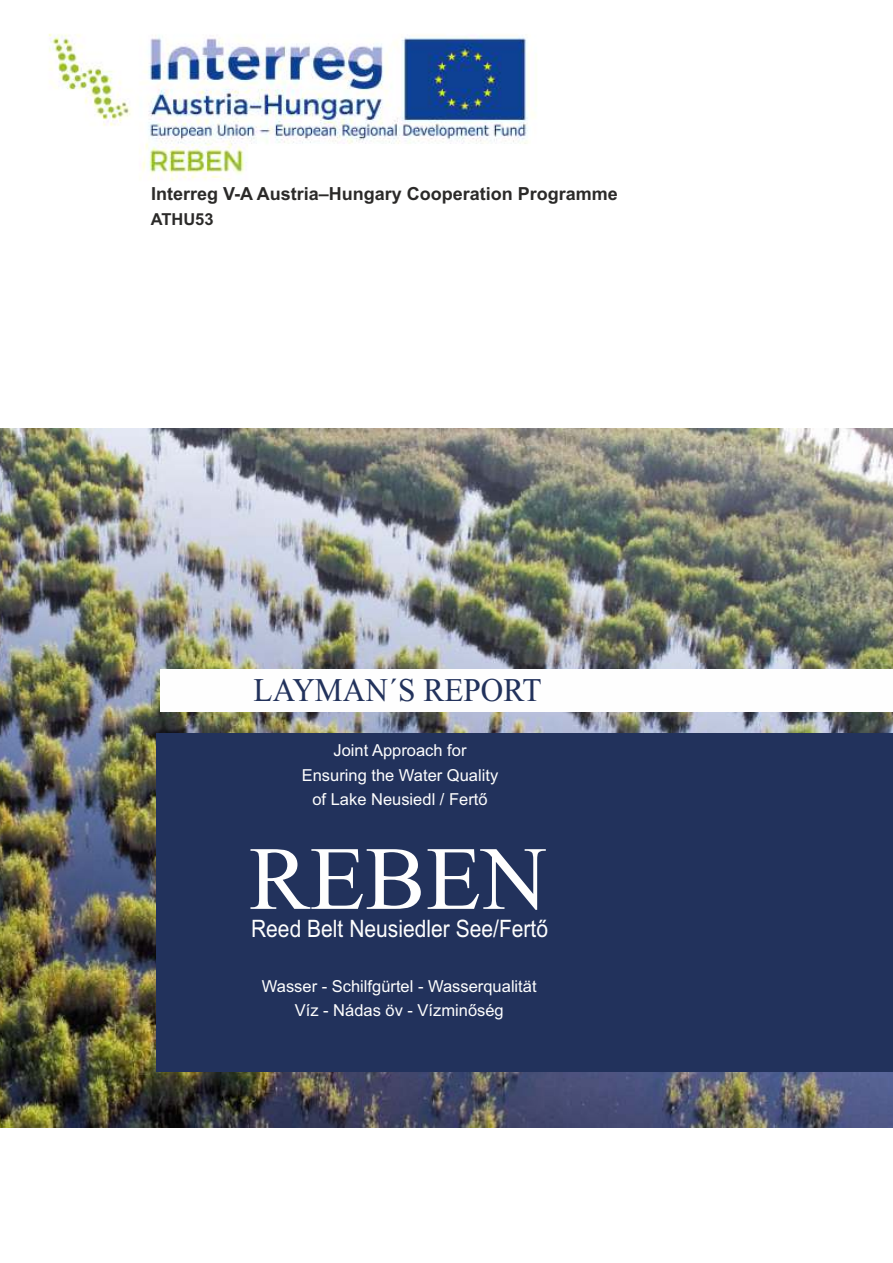
<style>
.page{position:relative;width:893px;height:1263px;background:#fff}
.page>*{position:absolute;margin:0;border:0;box-sizing:border-box;transform-origin:0 0}
.t1{font:90px "Times New Roman";color:#fefefe}
.t2{font:33px "Times New Roman";color:#22325c;scale:.95 1}
.t3{font:24px "Arial";color:#fefefe;scale:.88 1}
.t4{font:700 18px "Arial";color:#2b2a29}
.t5{font:16.5px/24.3px "Arial";color:#fefefe;text-align:center}
.t6{font:700 16.5px "Arial";color:#2b2a29}
</style>
<div class="page">
<img style="left:0;top:429px;width:893px;height:698px">
<img style="left:48px;top:33px;width:487px;height:148px">
<div style="left:157px;top:733px;width:736px;height:339px;background:#22325c"></div>
<div style="left:160px;top:669px;width:733px;height:43px;background:#fefefe"></div>
<p class="t4" style="left:151px;top:187px;width:468px">Interreg V-A Austria–Hungary Cooperation Programme</p>
<p class="t6" style="left:151px;top:213px;width:64px">ATHU53</p>
<h2 class="t2" style="left:254px;top:678px;width:305px">LAYMAN´S REPORT</h2>
<p class="t5" style="left:333px;top:740px;width:134px">Joint Approach for</p>
<p class="t5" style="left:312px;top:789px;width:177px">of Lake Neusiedl / Fertő</p>
<p class="t5" style="left:302px;top:764px;width:198px">Ensuring the Water Quality</p>
<h1 class="t1" style="left:249px;top:846px;width:300px">REBEN</h1>
<h3 class="t3" style="left:251px;top:919px;width:339px">Reed Belt Neusiedler See/Fertő</h3>
<p class="t5" style="left:262px;top:975px;width:276px">Wasser - Schilfgürtel - Wasserqualität<br>Víz - Nádas öv - Vízminőség</p>
</div>
